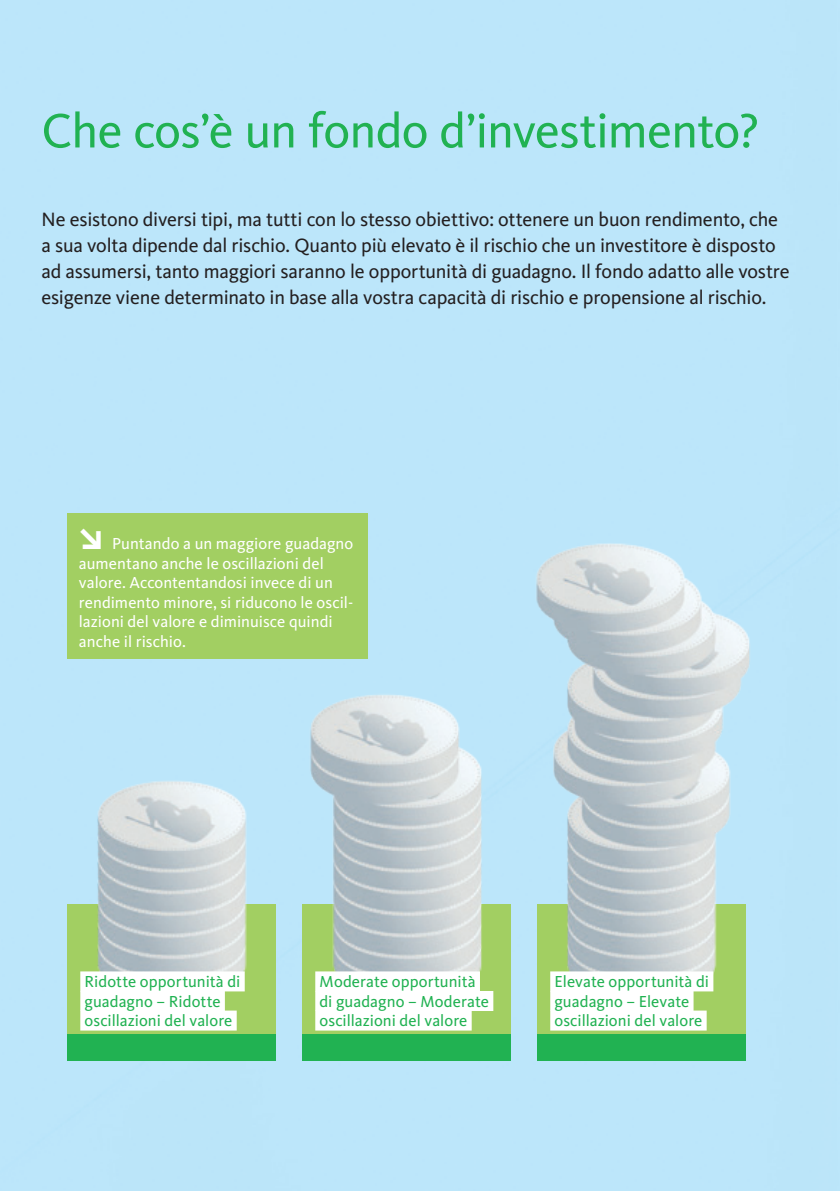
<style>
.page{position:relative;width:840px;height:1191px;background:#fff}
.page>*{position:absolute;margin:0;border:0;box-sizing:border-box;transform-origin:0 0}
.t1{font:50px "Migrosbank Kievit";letter-spacing:-.015em;color:#21b252}
.t2{font:20px/26px "Migrosbank Kievit";letter-spacing:-.01em;color:#231f20}
.t3{font:16.4px/19.6px "Migrosbank Kievit";color:#fff}
.t4{font:16.4px/19.6px "Migrosbank Kievit";letter-spacing:.005em;color:#21b252}
.s1{font-size:33px}
</style>
<div class="page">
<img style="left:0;top:78px;width:839px;height:1113px">
<div style="left:67px;top:513px;width:300px;height:145px;background:#a2cf62"></div>
<div style="left:80px;top:971px;width:164px;height:20px;background:#fff"></div>
<div style="left:80px;top:991px;width:145px;height:20px;background:#fff"></div>
<div style="left:80px;top:1010px;width:156px;height:20px;background:#fff"></div>
<div style="left:315px;top:971px;width:164px;height:20px;background:#fff"></div>
<div style="left:315px;top:991px;width:178px;height:20px;background:#fff"></div>
<div style="left:315px;top:1010px;width:156px;height:20px;background:#fff"></div>
<div style="left:550px;top:971px;width:163px;height:20px;background:#fff"></div>
<div style="left:550px;top:991px;width:143px;height:20px;background:#fff"></div>
<div style="left:550px;top:1010px;width:156px;height:20px;background:#fff"></div>
<h1 class="t1" style="left:41px;top:103px;width:719px">Che cos’è un fondo d’investimento?</h1>
<p class="t2" style="left:41px;top:206px;width:749px">Ne esistono diversi tipi, ma tutti con lo stesso obiettivo: ottenere un buon rendimento, che a sua volta dipende dal rischio. Quanto più elevato è il rischio che un investitore è disposto ad assumersi, tanto maggiori saranno le opportunità di guadagno. Il fondo adatto alle vostre esigenze viene determinato in base alla vostra capacità di rischio e propensione al rischio.</p>
<p class="t3" style="left:79px;top:534px;width:276px"><span class="s1">•</span> Puntando a un maggiore guadagno aumentano anche le oscillazioni del valore. Accontentandosi invece di un rendimento minore, si riducono le oscil&shy;lazioni del valore e diminuisce quindi anche il rischio.</p>
<p class="t4" style="left:84px;top:972px;width:157px">Ridotte opportunità di guadagno – Ridotte oscillazioni del valore</p>
<p class="t4" style="left:319px;top:972px;width:171px">Moderate opportunità di guadagno – Moderate oscillazioni del valore</p>
<p class="t4" style="left:554px;top:972px;width:156px">Elevate opportunità di guadagno – Elevate oscillazioni del valore</p>
</div>
